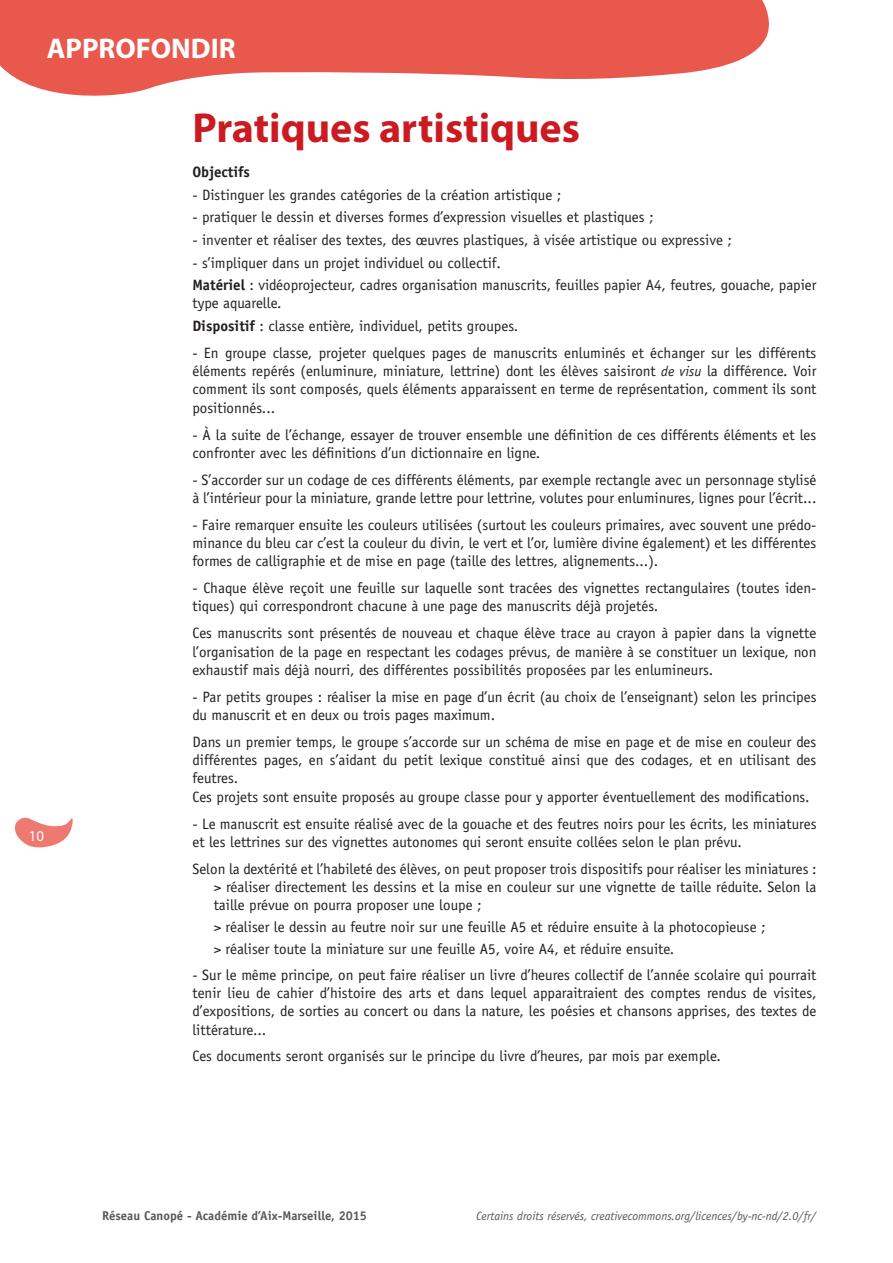
<style>
.page{position:relative;width:893px;height:1263px;background:#fff}
.page>*{position:absolute;margin:0;border:0;box-sizing:border-box;transform-origin:0 0}
.Titre_page_rouge{font:700 42px "Myriad Pro";color:#cb1a21}
.Rubrique__en_haut_de{font:700 28.5px "Myriad Pro";color:#fff}
.paragraphe_1-1{font:15px/18.3px "Officina Sans Std";color:#231f20;text-align:justify}
.texte_courant_object{font:15px/18.3px "Officina Sans Std";color:#231f20}
.texte_courant_retrai{font:15px/18.3px "Officina Sans Std";color:#231f20}
.paragraphe_1-0{font:15px "Officina Sans Std";color:#231f20}
.texte_courant_object-2{font:700 15px "Officina Sans Std";color:#231f20}
.t1{font:15px "Myriad Pro";color:#fff}
.t2{font:700 12.75px "Officina Sans Std";color:#57585a}
.t3{font:italic 12px "Officina Sans Std";color:#57585a}
.s1{font-weight:700}
.s2{font-style:italic;font-size:14.25px}
</style>
<div class="page">
<svg style="left:14px;top:817px;width:59px;height:31px"></svg>
<svg style="left:0;top:0;width:769px;height:96px;fill:#e8584d"></svg>
<p class="Rubrique__en_haut_de" style="left:47px;top:30px;width:191px">APPROFONDIR</p>
<p class="t1" style="left:29px;top:827px;width:17px">10</p>
<p class="Titre_page_rouge" style="left:192px;top:101px;width:389px">Pratiques artistiques</p>
<p class="texte_courant_object-2" style="left:192px;top:163px;width:59px">Objectifs</p>
<p class="texte_courant_object" style="left:192px;top:186px;width:370px">- Distinguer les grandes catégories de la création artistique ;</p>
<p class="texte_courant_object" style="left:192px;top:208px;width:463px">- pratiquer le dessin et diverses formes d’expression visuelles et plastiques ;</p>
<p class="texte_courant_object" style="left:192px;top:231px;width:541px">- inventer et réaliser des textes, des œuvres plastiques, à visée artistique ou expressive ;</p>
<p class="texte_courant_object" style="left:192px;top:253px;width:310px">- s’impliquer dans un projet individuel ou collectif.</p>
<p class="texte_courant_object" style="left:192px;top:276px;width:625px"><span class="s1">Matériel</span> : vidéoprojecteur, cadres organisation manuscrits, feuilles papier A4, feutres, gouache, papier type aquarelle.</p>
<p class="texte_courant_object" style="left:192px;top:317px;width:327px"><span class="s1">Dispositif</span> : classe entière, individuel, petits groupes.</p>
<p class="paragraphe_1-1" style="left:192px;top:344px;width:626px">- En groupe classe, projeter quelques pages de manuscrits enluminés et échanger sur les différents éléments repérés (enluminure, miniature, lettrine) dont les élèves saisiront <span class="s2">de visu</span> la différence. Voir comment ils sont composés, quels éléments apparaissent en terme de représentation, comment ils sont positionnés...</p>
<p class="paragraphe_1-1" style="left:192px;top:425px;width:625px">- À la suite de l’échange, essayer de trouver ensemble une définition de ces différents éléments et les confronter avec les définitions d’un dictionnaire en ligne.</p>
<p class="paragraphe_1-1" style="left:192px;top:470px;width:626px">- S’accorder sur un codage de ces différents éléments, par exemple rectangle avec un personnage stylisé à l’intérieur pour la miniature, grande lettre pour lettrine, volutes pour enluminures, lignes pour l’écrit...</p>
<p class="paragraphe_1-1" style="left:192px;top:515px;width:625px">- Faire remarquer ensuite les couleurs utilisées (surtout les couleurs primaires, avec souvent une prédo&shy;minance du bleu car c’est la couleur du divin, le vert et l’or, lumière divine également) et les différentes formes de calligraphie et de mise en page (taille des lettres, alignements...).</p>
<p class="paragraphe_1-1" style="left:192px;top:579px;width:625px">- Chaque élève reçoit une feuille sur laquelle sont tracées des vignettes rectangulaires (toutes iden&shy;tiques) qui correspondront chacune à une page des manuscrits déjà projetés.</p>
<p class="paragraphe_1-1" style="left:192px;top:624px;width:626px">Ces manuscrits sont présentés de nouveau et chaque élève trace au crayon à papier dans la vignette l’organisation de la page en respectant les codages prévus, de manière à se constituer un lexique, non exhaustif mais déjà nourri, des différentes possibilités proposées par les enlumineurs.</p>
<p class="paragraphe_1-1" style="left:192px;top:687px;width:626px">- Par petits groupes : réaliser la mise en page d’un écrit (au choix de l’enseignant) selon les principes du manuscrit et en deux ou trois pages maximum.</p>
<p class="paragraphe_1-1" style="left:192px;top:733px;width:625px">Dans un premier temps, le groupe s’accorde sur un schéma de mise en page et de mise en couleur des différentes pages, en s’aidant du petit lexique constitué ainsi que des codages, et en utilisant des feutres.</p>
<p class="paragraphe_1-1" style="left:192px;top:787px;width:619px">Ces projets sont ensuite proposés au groupe classe pour y apporter éventuellement des modifications.</p>
<p class="paragraphe_1-1" style="left:192px;top:814px;width:626px">- Le manuscrit est ensuite réalisé avec de la gouache et des feutres noirs pour les écrits, les miniatures et les lettrines sur des vignettes autonomes qui seront ensuite collées selon le plan prévu.</p>
<p class="paragraphe_1-0" style="left:192px;top:860px;width:626px">Selon la dextérité et l’habileté des élèves, on peut proposer trois dispositifs pour réaliser les miniatures :</p>
<p class="texte_courant_retrai" style="left:214px;top:878px;width:604px">&gt; réaliser directement les dessins et la mise en couleur sur une vignette de taille réduite. Selon la taille prévue on pourra proposer une loupe ;</p>
<p class="texte_courant_retrai" style="left:214px;top:918px;width:553px">&gt; réaliser le dessin au feutre noir sur une feuille A5 et réduire ensuite à la photocopieuse ;</p>
<p class="texte_courant_retrai" style="left:214px;top:939px;width:462px">&gt; réaliser toute la miniature sur une feuille A5, voire A4, et réduire ensuite.</p>
<p class="paragraphe_1-1" style="left:192px;top:965px;width:626px">- Sur le même principe, on peut faire réaliser un livre d’heures collectif de l’année scolaire qui pourrait tenir lieu de cahier d’histoire des arts et dans lequel apparaitraient des comptes rendus de visites, d’expositions, de sorties au concert ou dans la nature, les poésies et chansons apprises, des textes de littérature...</p>
<p class="paragraphe_1-1" style="left:192px;top:1047px;width:530px">Ces documents seront organisés sur le principe du livre d’heures, par mois par exemple.</p>
<p class="t2" style="left:102px;top:1208px;width:266px">Réseau Canopé - Académie d’Aix-Marseille, 2015</p>
<p class="t3" style="left:476px;top:1208px;width:342px">Certains droits réservés, creativecommons.org/licences/by-nc-nd/2.0/fr/</p>
</div>
